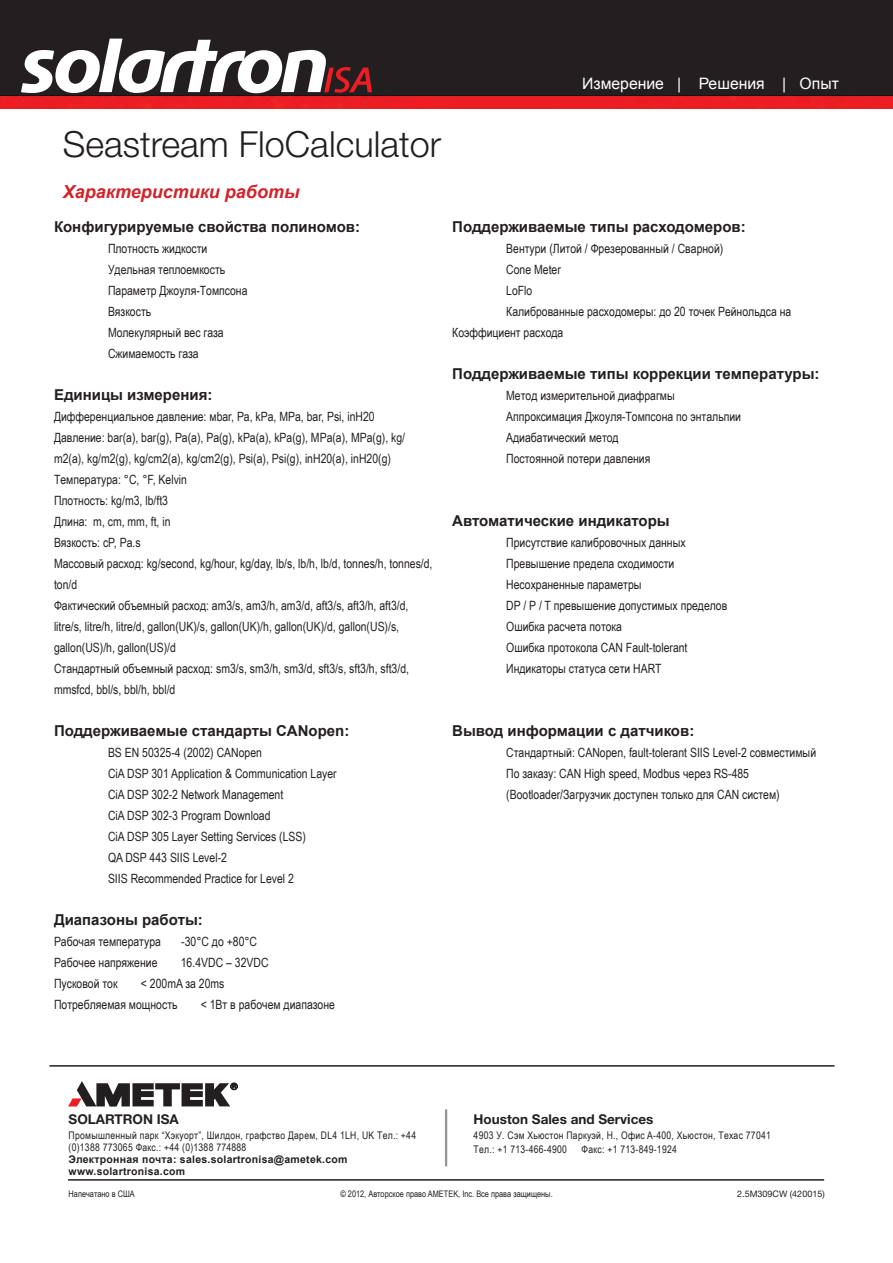
<style>
.page{position:relative;width:893px;height:1263px;background:#fff}
.page>*{position:absolute;margin:0;border:0;box-sizing:border-box;transform-origin:0 0}
.Headline{font:300 36px "Helvetica Neue";color:#231f20}
.Color_Subhead{font:italic 700 18px "Arial";color:#d1232a}
.t1{font:15.75px "Arial";color:#fff}
.t2{font:700 15px "Arial";color:#231f20}
.t3{font:700 13.5px "Helvetica Neue";color:#231f20}
.t4{font:12.75px/21px "Arial Narrow";color:#231f20}
.t5{font:10.5px/12px "Arial Narrow";letter-spacing:.025em;color:#231f20}
.t6{font:700 10.5px/12px "Arial";letter-spacing:.025em;color:#231f20}
.t7{font:9px "Arial Narrow";color:#231f20}
.t8{font:9px "Helvetica Neue";color:#231f20}
</style>
<div class="page">
<hr style="left:68px;top:1179px;width:756px;height:2px;background:#231f20">
<svg style="left:68px;top:1081px;width:170px;height:25px"></svg>
<hr style="left:50px;top:1065px;width:784px;height:2px;background:#231f20">
<hr style="left:445px;top:1109px;width:2px;height:57px;background:#939598">
<img style="left:0;top:94px;width:893px;height:15px">
<div style="left:0;top:0;width:893px;height:94px;background:#231f20"></div>
<svg style="left:21px;top:39px;width:351px;height:54px"></svg>
<p class="t1" style="left:582px;top:73px;width:258px">Измерение | Решения | Опыт</p>
<p class="Headline" style="left:63px;top:123px;width:380px">Seastream FloCalculator</p>
<p class="Color_Subhead" style="left:63px;top:180px;width:238px">Характеристики работы</p>
<p class="t2" style="left:54px;top:217px;width:308px">Конфигурируемые свойства полиномов:</p>
<p class="t4" style="left:108px;top:238px;width:101px">Плотность жидкости</p>
<p class="t4" style="left:108px;top:259px;width:119px">Удельная теплоемкость</p>
<p class="t4" style="left:108px;top:280px;width:141px">Параметр Джоуля-Томпсона</p>
<p class="t4" style="left:108px;top:301px;width:45px">Вязкость</p>
<p class="t4" style="left:108px;top:322px;width:117px">Молекулярный вес газа</p>
<p class="t4" style="left:108px;top:343px;width:92px">Сжимаемость газа</p>
<p class="t2" style="left:54px;top:385px;width:160px">Единицы измерения:</p>
<p class="t4" style="left:54px;top:406px;width:322px">Дифференциальное давление: мbar, Pa, kPa, MPa, bar, Psi, inH20</p>
<p class="t4" style="left:54px;top:427px;width:353px">Давление: bar(a), bar(g), Pa(a), Pa(g), kPa(a), kPa(g), MPa(a), MPa(g), kg/ m2(a), kg/m2(g), kg/cm2(a), kg/cm2(g), Psi(a), Psi(g), inH20(a), inH20(g)</p>
<p class="t4" style="left:54px;top:469px;width:135px">Температура: °C, °F, Kelvin</p>
<p class="t4" style="left:54px;top:490px;width:116px">Плотность: kg/m3, lb/ft3</p>
<p class="t4" style="left:54px;top:511px;width:118px">Длина: m, cm, mm, ft, in</p>
<p class="t4" style="left:54px;top:532px;width:88px">Вязкость: cP, Pa.s</p>
<p class="t4" style="left:54px;top:553px;width:380px">Массовый расход: kg/second, kg/hour, kg/day, lb/s, lb/h, lb/d, tonnes/h, tonnes/d, ton/d</p>
<p class="t4" style="left:54px;top:595px;width:356px">Фактический объемный расход: am3/s, am3/h, am3/d, aft3/s, aft3/h, aft3/d, litre/s, litre/h, litre/d, gallon(UK)/s, gallon(UK)/h, gallon(UK)/d, gallon(US)/s, gallon(US)/h, gallon(US)/d</p>
<p class="t4" style="left:54px;top:658px;width:357px">Стандартный объемный расход: sm3/s, sm3/h, sm3/d, sft3/s, sft3/h, sft3/d, mmsfcd, bbl/s, bbl/h, bbl/d</p>
<p class="t2" style="left:54px;top:721px;width:297px">Поддерживаемые стандарты CANopen:</p>
<p class="t4" style="left:108px;top:742px;width:156px">BS EN 50325-4 (2002) CANopen</p>
<p class="t4" style="left:108px;top:763px;width:230px">CiA DSP 301 Application &amp; Communication Layer</p>
<p class="t4" style="left:108px;top:784px;width:177px">CiA DSP 302-2 Network Management</p>
<p class="t4" style="left:108px;top:805px;width:164px">CiA DSP 302-3 Program Download</p>
<p class="t4" style="left:108px;top:826px;width:199px">CiA DSP 305 Layer Setting Services (LSS)</p>
<p class="t4" style="left:108px;top:847px;width:120px">QA DSP 443 SIIS Level-2</p>
<p class="t4" style="left:108px;top:868px;width:187px">SIIS Recommended Practice for Level 2</p>
<p class="t2" style="left:54px;top:910px;width:150px">Диапазоны работы:</p>
<p class="t4" style="left:54px;top:931px;width:108px">Рабочая температура</p>
<p class="t4" style="left:181px;top:931px;width:77px">-30°C до +80°C</p>
<p class="t4" style="left:54px;top:952px;width:105px">Рабочее напряжение</p>
<p class="t4" style="left:181px;top:952px;width:89px">16.4VDC – 32VDC</p>
<p class="t4" style="left:54px;top:973px;width:65px">Пусковой ток</p>
<p class="t4" style="left:141px;top:973px;width:85px">&lt; 200mA за 20ms</p>
<p class="t4" style="left:54px;top:994px;width:125px">Потребляемая мощность</p>
<p class="t4" style="left:201px;top:994px;width:136px">&lt; 1Вт в рабочем диапазоне</p>
<p class="t2" style="left:452px;top:217px;width:295px">Поддерживаемые типы расходомеров:</p>
<p class="t4" style="left:506px;top:238px;width:219px">Вентури (Литой / Фрезерованный / Сварной)</p>
<p class="t4" style="left:506px;top:259px;width:56px">Cone Meter</p>
<p class="t4" style="left:506px;top:280px;width:28px">LoFlo</p>
<p class="t4" style="left:452px;top:301px;width:341px;text-indent:54px">Калиброванные расходомеры: до 20 точек Рейнольдса на<br>Коэффициент расхода</p>
<p class="t2" style="left:452px;top:364px;width:369px">Поддерживаемые типы коррекции температуры:</p>
<p class="t4" style="left:506px;top:385px;width:170px">Метод измерительной диафрагмы</p>
<p class="t4" style="left:506px;top:406px;width:236px">Аппроксимация Джоуля-Томпсона по энтальпии</p>
<p class="t4" style="left:506px;top:427px;width:114px">Адиабатический метод</p>
<p class="t4" style="left:506px;top:448px;width:146px">Постоянной потери давления</p>
<p class="t2" style="left:452px;top:511px;width:219px">Автоматические индикаторы</p>
<p class="t4" style="left:506px;top:532px;width:181px">Присутствие калибровочных данных</p>
<p class="t4" style="left:506px;top:553px;width:170px">Превышение предела сходимости</p>
<p class="t4" style="left:506px;top:574px;width:137px">Несохраненные параметры</p>
<p class="t4" style="left:506px;top:595px;width:223px">DP / P / T превышение допустимых пределов</p>
<p class="t4" style="left:506px;top:616px;width:117px">Ошибка расчета потока</p>
<p class="t4" style="left:506px;top:637px;width:183px">Ошибка протокола CAN Fault-tolerant</p>
<p class="t4" style="left:506px;top:658px;width:157px">Индикаторы статуса сети HART</p>
<p class="t2" style="left:452px;top:721px;width:244px">Вывод информации с датчиков:</p>
<p class="t4" style="left:506px;top:742px;width:311px">Стандартный: CANopen, fault-tolerant SIIS Level-2 совместимый</p>
<p class="t4" style="left:506px;top:763px;width:244px">По заказу: CAN High speed, Modbus через RS-485</p>
<p class="t4" style="left:506px;top:784px;width:275px">(Bootloader/Загрузчик доступен только для CAN систем)</p>
<p class="t3" style="left:69px;top:1110px;width:112px">SOLARTRON ISA</p>
<p class="t5" style="left:69px;top:1129px;width:349px">Промышленный парк “Хэкуорт”, Шилдон, графство Дарем, DL4 1LH, UK Тел.: +44 (0)1388 773065 Факс.: +44 (0)1388 774888</p>
<p class="t6" style="left:69px;top:1153px;width:280px">Электронная почта: sales.solartronisa@ametek.com www.solartronisa.com</p>
<p class="t3" style="left:474px;top:1110px;width:181px">Houston Sales and Services</p>
<p class="t5" style="left:474px;top:1127px;width:299px;line-height:14.1px">4903 У. Сэм Хьюстон Паркуэй, Н., Офис A-400, Хьюстон, Техас 77041<br>Тел.: +1 713-466-4900</p>
<p class="t5" style="left:582px;top:1143px;width:97px">Факс: +1 713-849-1924</p>
<p class="t7" style="left:69px;top:1187px;width:68px">Напечатано в США</p>
<p class="t7" style="left:340px;top:1187px;width:214px">© 2012, Авторское право AMETEK, Inc. Все права защищены.</p>
<p class="t8" style="left:737px;top:1188px;width:89px">2.5M309CW (420015)</p>
</div>
